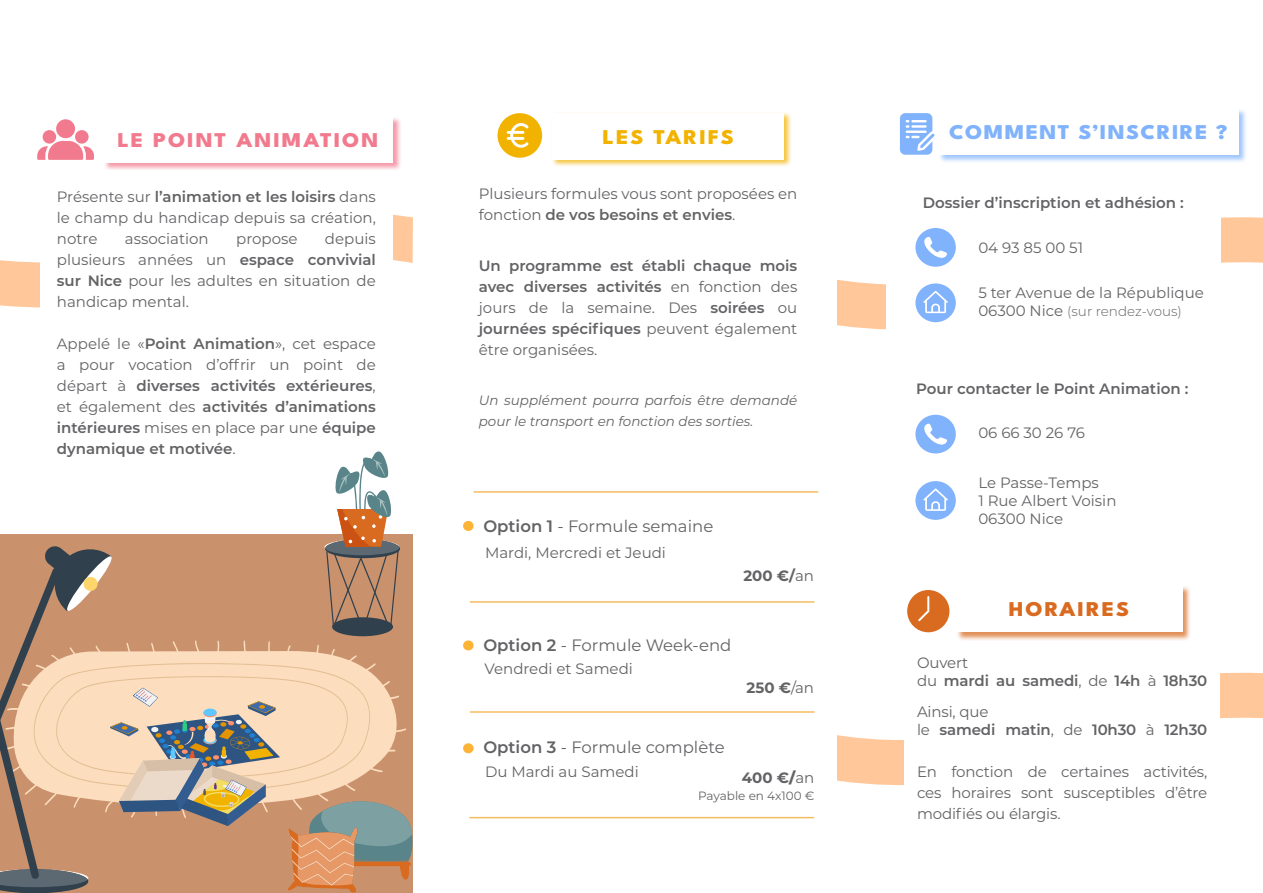
<style>
.page{position:relative;width:1263px;height:893px;background:#fff}
.page>*{position:absolute;margin:0;border:0;box-sizing:border-box;transform-origin:0 0}
.t1{font:800 21px "League Spartan";letter-spacing:.055em;color:#80b3fc;scale:1.1 1}
.t2{font:800 21px "League Spartan";letter-spacing:.08em;color:#f27a8e;scale:1.1 1}
.t3{font:800 21px "League Spartan";letter-spacing:.08em;color:#f2b300;scale:1.1 1}
.t4{font:800 21px "League Spartan";letter-spacing:.08em;color:#d96b21;scale:1.1 1}
.t5{font:16.5px "Montserrat";color:#636366}
.t6{font:15px/21px "Montserrat";color:#636366;text-align:justify}
.t7{font:600 15px/21px "Montserrat";color:#636366;text-align:justify}
.t8{font:700 15px "Montserrat";color:#636366}
.t9{font:italic 13.5px/21px "Montserrat";color:#636366}
.t10{font:300 13.5px "Montserrat";color:#636366}
.t11{font:12px "Montserrat";color:#636366}
.s1{font-weight:600}
.s2{font-weight:400}
.s3{font-weight:800}
.s4{font-weight:400;font-size:15px}
</style>
<div class="page">
<svg style="left:838px;top:672px;width:425px;height:113px"></svg>
<div style="left:904px;top:653px;width:316px;height:182px;background:#fff"></div>
<svg style="left:463px;top:521px;width:11px;height:10px"></svg>
<svg style="left:463px;top:640px;width:11px;height:10px"></svg>
<svg style="left:463px;top:743px;width:11px;height:10px"></svg>
<div style="left:956px;top:585px;width:235px;height:56px;background:#d96b21;opacity:.75"></div>
<div style="left:956px;top:585px;width:226px;height:47px;background:#fff"></div>
<svg style="left:838px;top:217px;width:425px;height:113px"></svg>
<svg style="left:0;top:214px;width:413px;height:94px"></svg>
<div style="left:75px;top:130px;width:14px;height:14px;background:#f27a8e;border-radius:50%"></div>
<div style="left:43px;top:130px;width:13px;height:14px;background:#f27a8e;border-radius:50%"></div>
<div style="left:56px;top:119px;width:19px;height:19px;background:#f27a8e;border-radius:50%"></div>
<svg style="left:37px;top:141px;width:57px;height:19px"></svg>
<div style="left:103px;top:116px;width:299px;height:56px;background:#f27a8e;opacity:.75"></div>
<div style="left:103px;top:116px;width:290px;height:47px;background:#fff"></div>
<div style="left:40px;top:170px;width:353px;height:339px;background:#fff"></div>
<div style="left:938px;top:108px;width:309px;height:56px;background:#80b3fc;opacity:.75"></div>
<div style="left:938px;top:108px;width:300px;height:47px;background:#fff"></div>
<div style="left:887px;top:188px;width:334px;height:364px;background:#fff"></div>
<div style="left:915px;top:415px;width:41px;height:38px;background:#80b3fc;border-radius:50%"></div>
<svg style="left:924px;top:423px;width:23px;height:22px"></svg>
<div style="left:915px;top:228px;width:41px;height:39px;background:#80b3fc;border-radius:50%"></div>
<svg style="left:924px;top:237px;width:23px;height:21px"></svg>
<div style="left:915px;top:481px;width:41px;height:39px;background:#80b3fc;border-radius:50%"></div>
<svg style="left:923px;top:488px;width:25px;height:23px"></svg>
<div style="left:915px;top:283px;width:41px;height:39px;background:#80b3fc;border-radius:50%"></div>
<svg style="left:923px;top:291px;width:25px;height:22px"></svg>
<div style="left:551px;top:111px;width:241px;height:56px;background:#f2b300;opacity:.75"></div>
<div style="left:553px;top:113px;width:231px;height:47px;background:#fff"></div>
<hr style="left:474px;top:491px;width:344px;height:2px;background:#f5bd61">
<hr style="left:470px;top:601px;width:344px;height:2px;background:#f5bd61">
<hr style="left:470px;top:711px;width:344px;height:2px;background:#f5bd61">
<hr style="left:469px;top:817px;width:345px;height:1px;background:#f5bd61">
<svg style="left:497px;top:113px;width:45px;height:45px"></svg>
<svg style="left:907px;top:590px;width:42px;height:42px"></svg>
<svg style="left:900px;top:113px;width:35px;height:42px"></svg>
<svg style="left:0;top:451px;width:412px;height:442px"></svg>
<p class="t2" style="left:117px;top:123px;width:239px">LE POINT ANIMATION</p>
<p class="t6" style="left:57px;top:186px;width:320px">Présente sur <span class="s1">l’animation et les loisirs</span> dans le champ du handicap depuis sa création, notre</p>
<p class="t6" style="left:57px;top:228px;width:320px;text-indent:268px">depuis plusieurs années un <span class="s1">espace convivial sur Nice</span> pour les adultes en situation de handicap mental.</p>
<p class="t7" style="left:57px;top:332px;width:320px"><span class="s2">Appelé le «</span>Point Animation<span class="s2">», cet espace a pour vocation d’offrir un point de départ à</span> diverses activités extérieures<span class="s2">, et également des</span> activités d’animations intérieures <span class="s2">mises en place par une</span> équipe dynamique et motivée<span class="s2">.</span></p>
<p class="t6" style="left:125px;top:228px;width:85px">association</p>
<p class="t6" style="left:236px;top:228px;width:63px">propose</p>
<p class="t3" style="left:603px;top:120px;width:121px">LES TARIFS</p>
<p class="t6" style="left:479px;top:182px;width:320px">Plusieurs formules vous sont proposées en fonction <span class="s1">de vos besoins et envies</span>.</p>
<p class="t7" style="left:479px;top:254px;width:320px">Un programme est établi chaque mois avec diverses activités <span class="s2">en fonction des jours de la semaine. Des</span> soirées <span class="s2">ou </span>journées spécifiques <span class="s2">peuvent également être organisées.</span></p>
<p class="t9" style="left:479px;top:390px;width:320px">Un supplément pourra parfois être demandé pour le transport en fonction des sorties.</p>
<p class="t5" style="left:483px;top:515px;width:231px"><span class="s1">Option 1</span> - Formule semaine</p>
<p class="t6" style="left:485px;top:542px;width:182px">Mardi, Mercredi et Jeudi</p>
<p class="t8" style="left:743px;top:565px;width:72px">200 €/<span class="s2">an</span></p>
<p class="t5" style="left:483px;top:634px;width:250px"><span class="s1">Option 2</span> - Formule Week-end</p>
<p class="t6" style="left:484px;top:658px;width:150px">Vendredi et Samedi</p>
<p class="t8" style="left:746px;top:677px;width:69px">250 €<span class="s2">/an</span></p>
<p class="t5" style="left:483px;top:736px;width:243px"><span class="s1">Option 3</span> - Formule complète</p>
<p class="t6" style="left:485px;top:760px;width:155px">Du Mardi au Samedi</p>
<p class="t8" style="left:742px;top:767px;width:74px">400 €<span class="s3">/</span><span class="s2">an</span></p>
<p class="t11" style="left:698px;top:787px;width:118px">Payable en 4x100 €</p>
<p class="t1" style="left:949px;top:115px;width:255px">COMMENT S’INSCRIRE ?</p>
<p class="t7" style="left:923px;top:192px;width:263px">Dossier d’inscription et adhésion :</p>
<p class="t6" style="left:978px;top:237px;width:106px">04 93 85 00 51</p>
<p class="t6" style="left:978px;top:281px;width:227px">5 ter Avenue de la République</p>
<p class="t10" style="left:978px;top:302px;width:205px"><span class="s4">06300 Nice</span> (sur rendez-vous)</p>
<p class="t7" style="left:916px;top:377px;width:274px">Pour contacter le Point Animation :</p>
<p class="t6" style="left:978px;top:422px;width:108px">06 66 30 26 76</p>
<p class="t6" style="left:978px;top:471px;width:122px">Le Passe-Temps</p>
<p class="t6" style="left:978px;top:489px;width:140px">1 Rue Albert Voisin</p>
<p class="t6" style="left:978px;top:507px;width:86px">06300 Nice</p>
<p class="t4" style="left:1009px;top:592px;width:111px">HORAIRES</p>
<p class="t6" style="left:917px;top:651px;width:53px">Ouvert</p>
<p class="t7" style="left:917px;top:669px;width:292px"><span class="s2">du</span> mardi au samedi<span class="s2">, de</span> 14h <span class="s2">à</span> 18h30</p>
<p class="t6" style="left:917px;top:701px;width:73px">Ainsi, que</p>
<p class="t7" style="left:917px;top:719px;width:292px"><span class="s2">le</span> samedi matin<span class="s2">, de</span> 10h30 <span class="s2">à</span> 12h30</p>
<p class="t6" style="left:917px;top:761px;width:292px">En fonction de certaines activités, ces horaires sont susceptibles d’être modifiés ou élargis.</p>
</div>
